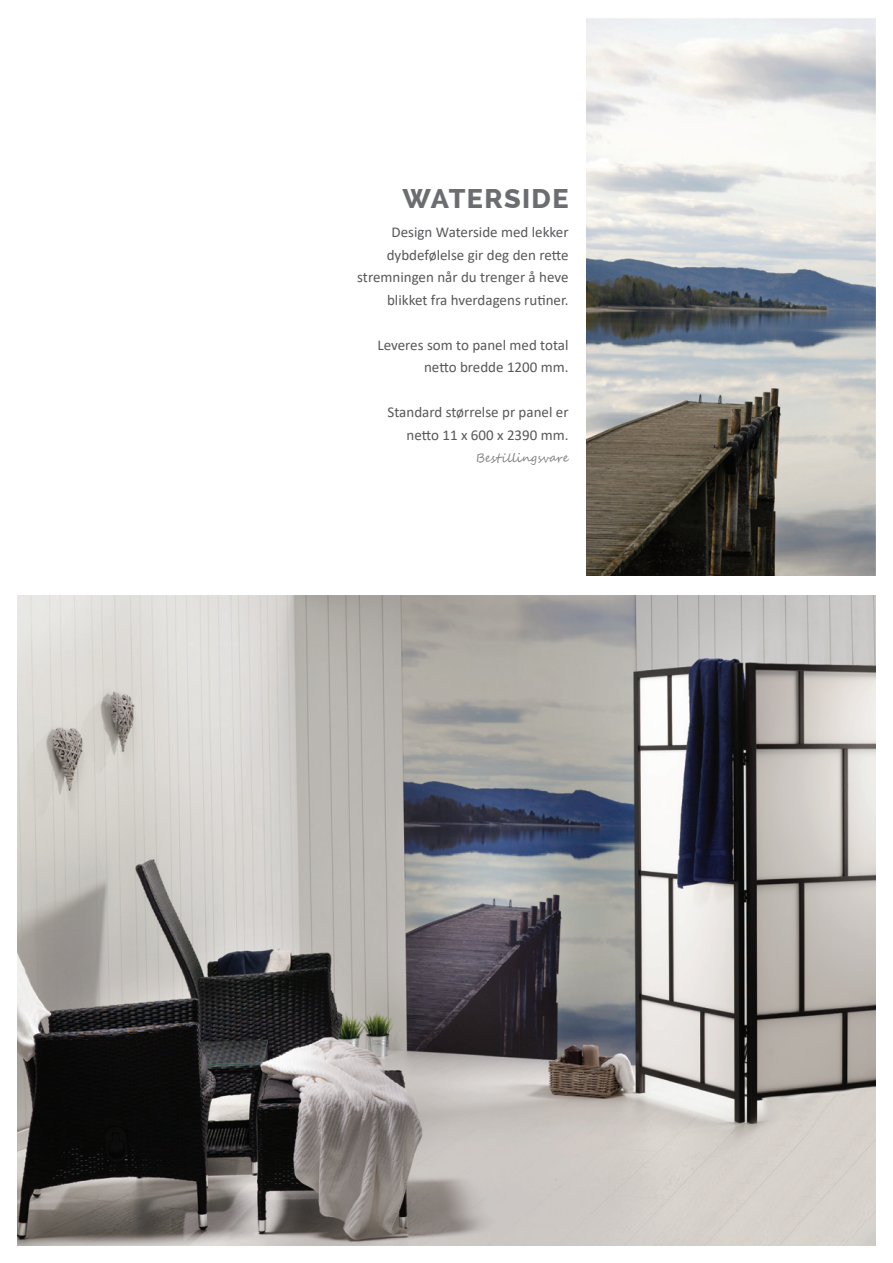
<style>
.page{position:relative;width:893px;height:1263px;background:#fff}
.page>*{position:absolute;margin:0;border:0;box-sizing:border-box;transform-origin:0 0}
.t1{font:800 27px "Raleway";letter-spacing:.05em;color:#6c6d70}
.t2{font:15px "Calibri";color:#57585a}
.t3{font:12px "Segoe Script";color:#808285}
</style>
<div class="page">
<img style="left:17px;top:595px;width:859px;height:651px">
<img style="left:586px;top:18px;width:290px;height:557px">
<p class="t1" style="left:403px;top:183px;width:167px">WATERSIDE</p>
<p class="t2" style="left:392px;top:222px;width:179px">Design Waterside med lekker</p>
<p class="t2" style="left:387px;top:245px;width:183px">dybdefølelse gir deg den rette</p>
<p class="t2" style="left:357px;top:267px;width:213px">stremningen når du trenger å heve</p>
<p class="t2" style="left:387px;top:290px;width:183px">blikket fra hverdagens rutiner.</p>
<p class="t2" style="left:377px;top:335px;width:193px">Leveres som to panel med total</p>
<p class="t2" style="left:424px;top:357px;width:146px">netto bredde 1200 mm.</p>
<p class="t2" style="left:388px;top:402px;width:183px">Standard størrelse pr panel er</p>
<p class="t2" style="left:406px;top:425px;width:164px">netto 11 x 600 x 2390 mm.</p>
<p class="t3" style="left:476px;top:448px;width:94px">Bestillingsvare</p>
</div>
